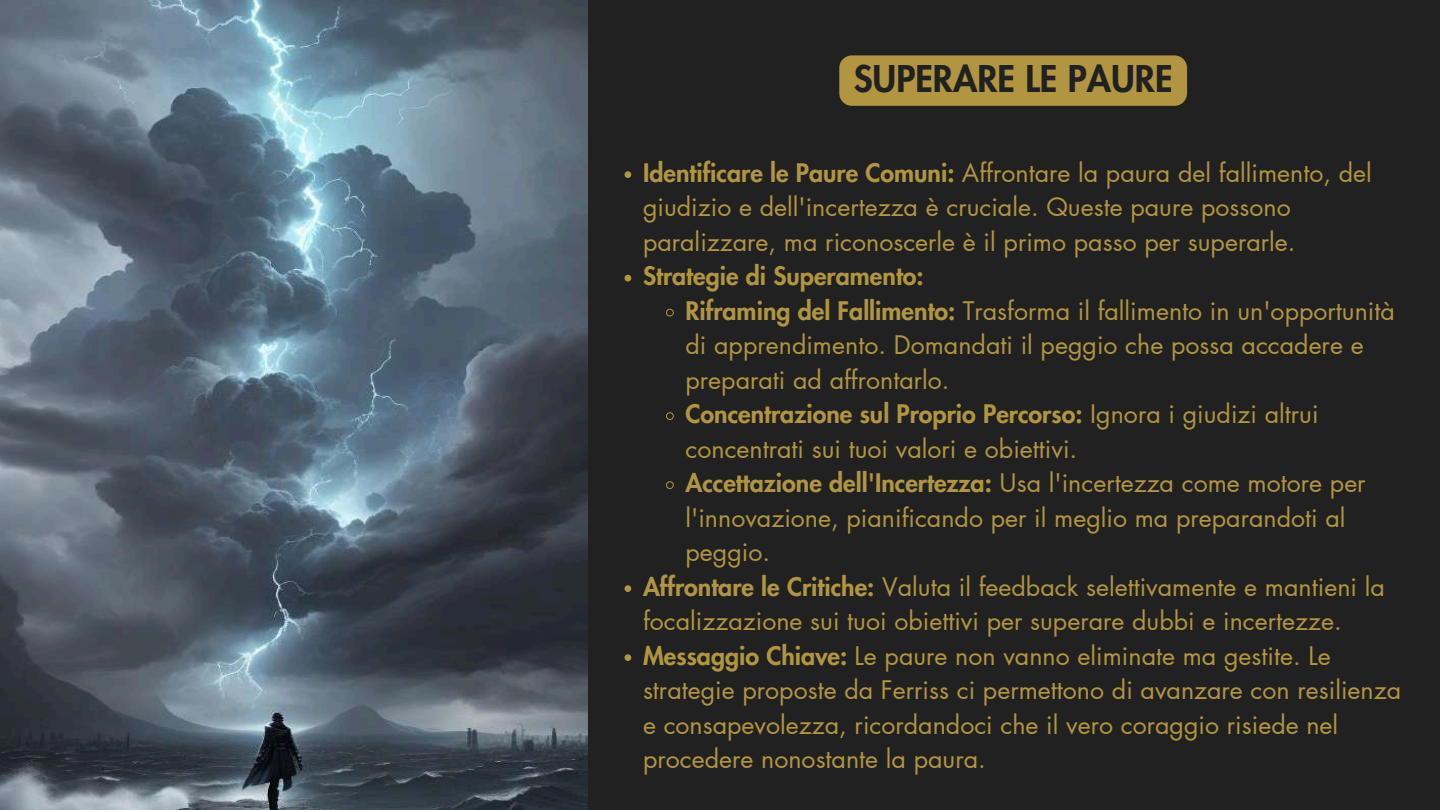
<style>
.page{position:relative;width:1440px;height:810px;background:#212121}
.page>*{position:absolute;margin:0;border:0;box-sizing:border-box;transform-origin:0 0}
.t1{font:800 36px "Futura LT Pro";color:#212121}
.t2{font:25px/34.5px "Futura LT Pro";color:#b19540}
.t3{font:800 25px "Futura LT Pro";color:#b19540}
.s1{font-weight:800}
.s2{font-weight:400}
</style>
<div class="page">
<img style="left:0;top:0;width:588px;height:810px">
<svg style="left:625px;top:171px;width:6px;height:7px"></svg>
<svg style="left:625px;top:275px;width:6px;height:7px"></svg>
<svg style="left:666px;top:308px;width:8px;height:9px"></svg>
<svg style="left:666px;top:412px;width:8px;height:8px"></svg>
<svg style="left:666px;top:481px;width:8px;height:8px"></svg>
<svg style="left:625px;top:585px;width:6px;height:7px"></svg>
<svg style="left:625px;top:654px;width:6px;height:7px"></svg>
<div style="left:839px;top:55px;width:348px;height:51px;background:#b19540"></div>
<h1 class="t1" style="left:854px;top:62px;width:320px">SUPERARE LE PAURE</h1>
<p class="t2" style="left:643px;top:156px;width:730px"><span class="s1">Identificare le Paure Comuni:</span> Affrontare la paura del fallimento, del giudizio e dell'incertezza è cruciale. Queste paure possono paralizzare, ma riconoscerle è il primo passo per superarle.</p>
<p class="t3" style="left:643px;top:265px;width:282px">Strategie di Superamento:</p>
<p class="t2" style="left:686px;top:294px;width:711px"><span class="s1">Riframing del Fallimento:</span> Trasforma il fallimento in un'opportunità</p>
<p class="t2" style="left:686px;top:329px;width:680px">di apprendimento. Domandati il peggio che possa accadere e</p>
<p class="t2" style="left:686px;top:363px;width:266px">preparati ad affrontarlo.</p>
<p class="t3" style="left:686px;top:403px;width:635px">Concentrazione sul Proprio Percorso: <span class="s2">Ignora i giudizi altrui</span></p>
<p class="t2" style="left:686px;top:432px;width:393px">concentrati sui tuoi valori e obiettivi.</p>
<p class="t3" style="left:686px;top:472px;width:682px">Accettazione dell'Incertezza: <span class="s2">Usa l'incertezza come motore per</span></p>
<p class="t2" style="left:686px;top:501px;width:662px">l'innovazione, pianificando per il meglio ma preparandoti al</p>
<p class="t2" style="left:686px;top:536px;width:86px">peggio.</p>
<p class="t2" style="left:643px;top:570px;width:743px"><span class="s1">Affrontare le Critiche:</span> Valuta il feedback selettivamente e mantieni la</p>
<p class="t2" style="left:643px;top:605px;width:700px">focalizzazione sui tuoi obiettivi per superare dubbi e incertezze.</p>
<p class="t2" style="left:643px;top:639px;width:689px"><span class="s1">Messaggio Chiave:</span> Le paure non vanno eliminate ma gestite. Le</p>
<p class="t2" style="left:643px;top:674px;width:760px">strategie proposte da Ferriss ci permettono di avanzare con resilienza</p>
<p class="t2" style="left:643px;top:708px;width:697px">e consapevolezza, ricordandoci che il vero coraggio risiede nel</p>
<p class="t2" style="left:643px;top:743px;width:344px">procedere nonostante la paura.</p>
</div>
